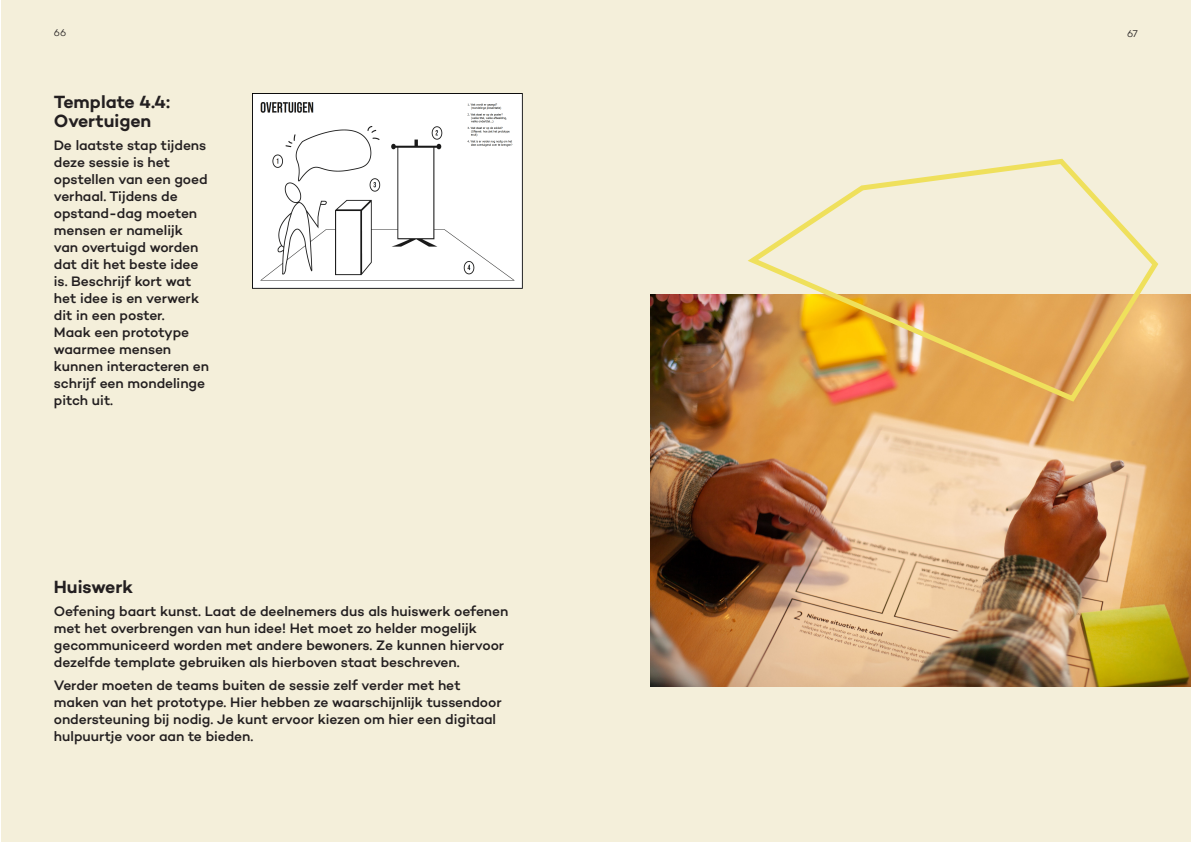
<style>
.page{position:relative;width:1191px;height:842px;background:#fff}
.page>*{position:absolute;margin:0;border:0;box-sizing:border-box;transform-origin:0 0}
.Titel_paars{font:600 18px/19px "Campton";color:#231f20}
.Titel_paars-2{font:500 14px/17px "Campton";letter-spacing:-.005em;color:#231f20}
.Basis_tekst{font:300 10px "Campton";color:#231f20}
</style>
<div class="page">
<div style="left:595px;top:0;width:596px;height:841px;background:#f4efda"></div>
<div style="left:1px;top:1px;width:596px;height:841px;background:#f4efda"></div>
<img style="left:252px;top:94px;width:271px;height:194px">
<img style="left:650px;top:295px;width:541px;height:391px">
<svg style="left:742px;top:158px;width:419px;height:247px"></svg>
<p class="Basis_tekst" style="left:54px;top:27px;width:14px">66</p>
<p class="Basis_tekst" style="left:1127px;top:27px;width:12px">67</p>
<p class="Titel_paars" style="left:54px;top:92px;width:118px">Template 4.4:<br>Overtuigen</p>
<p class="Titel_paars-2" style="left:54px;top:136px;width:157px">De laatste stap tijdens deze sessie is het opstellen van een goed verhaal. Tijdens de opstand-dag moeten mensen er namelijk van overtuigd worden dat dit het beste idee is. Beschrijf kort wat het idee is en verwerk dit in een poster.<br>Maak een prototype waarmee mensen kunnen interacteren en schrijf een mondelinge pitch uit.</p>
<p class="Titel_paars" style="left:54px;top:576px;width:81px">Huiswerk</p>
<p class="Titel_paars-2" style="left:54px;top:602px;width:456px">Oefening baart kunst. Laat de deelnemers dus als huiswerk oefenen met het overbrengen van hun idee! Het moet zo helder mogelijk gecommuniceerd worden met andere bewoners. Ze kunnen hiervoor dezelfde template gebruiken als hierboven staat beschreven.</p>
<p class="Titel_paars-2" style="left:54px;top:676px;width:449px">Verder moeten de teams buiten de sessie zelf verder met het maken van het prototype. Hier hebben ze waarschijnlijk tussendoor ondersteuning bij nodig. Je kunt ervoor kiezen om hier een digitaal hulpuurtje voor aan te bieden.</p>
</div>
